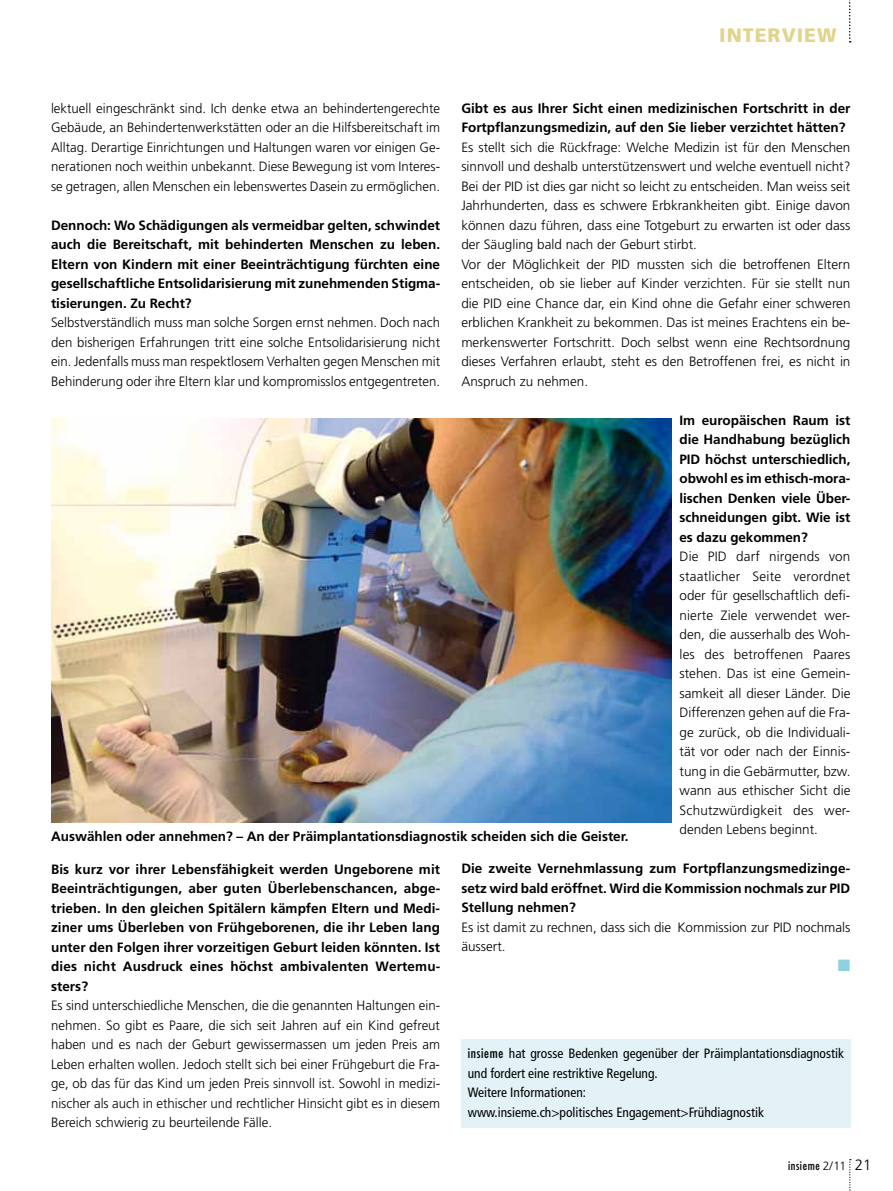
<style>
.page{position:relative;width:893px;height:1191px;background:#fff}
.page>*{position:absolute;margin:0;border:0;box-sizing:border-box;transform-origin:0 0}
.t1{font:900 19.5px "Frutiger";letter-spacing:.05em;color:#e1d48d}
.t2{font:16.5px "Zapf Dingbats ITC";color:#90d1df}
.t3{font:300 13.5px/19.5px "Frutiger";color:#000;text-align:justify}
.t4{font:700 13.5px/19.5px "Frutiger";color:#000;text-align:justify}
.t5{font:condensed 13.5px/19.5px "Frutiger";color:#000}
.t6{font:condensed 12px "Futura";letter-spacing:.05em;color:#000}
.s1{font-family:"Futura"}
.s2{font-family:"Frutiger";font-weight:300;font-stretch:normal}
.s3{font-family:"Frutiger";font-weight:300;font-stretch:normal;font-size:15px}
</style>
<div class="page">
<div style="left:461px;top:1039px;width:389px;height:88px;background:#e2f2f6"></div>
<img style="left:51px;top:418px;width:620px;height:404px">
<svg style="left:849px;top:1159px;width:2px;height:32px"></svg>
<svg style="left:849px;top:0;width:2px;height:43px"></svg>
<h1 class="t1" style="left:719px;top:24px;width:119px">INTERVIEW</h1>
<p class="t4" style="left:461px;top:98px;width:391px">Gibt es aus Ihrer Sicht einen medizinischen Fortschritt in der<br>Fortpflanzungsmedizin, auf den Sie lieber verzichtet hätten?</p>
<p class="t3" style="left:461px;top:137px;width:391px;text-align:left">Es stellt sich die Rückfrage: Welche Medizin ist für den Menschen sinnvoll und deshalb unterstützenswert und welche eventuell nicht?<br>Bei der PID ist dies gar nicht so leicht zu entscheiden. Man weiss seit Jahrhunderten, dass es schwere Erbkrankheiten gibt. Einige davon können dazu führen, dass eine Totgeburt zu erwarten ist oder dass der Säugling bald nach der Geburt stirbt.<br>Vor der Möglichkeit der PID mussten sich die betroffenen Eltern entscheiden, ob sie lieber auf Kinder verzichten. Für sie stellt nun die PID eine Chance dar, ein Kind ohne die Gefahr einer schweren erblichen Krankheit zu bekommen. Das ist meines Erachtens ein be&shy;merkenswerter Fortschritt. Doch selbst wenn eine Rechtsordnung dieses Verfahren erlaubt, steht es den Betroffenen frei, es nicht in Anspruch zu nehmen.</p>
<p class="t4" style="left:679px;top:410px;width:172px">Im europäischen Raum ist die Handhabung bezüglich PID höchst unterschiedlich, obwohl es im ethisch-mora&shy;lischen Denken viele Über&shy;schneidungen gibt. Wie ist es dazu gekommen?</p>
<p class="t3" style="left:679px;top:547px;width:172px">Die PID darf nirgends von staatlicher Seite verordnet oder für gesellschaftlich defi&shy;nierte Ziele verwendet wer&shy;den, die ausserhalb des Woh&shy;les des betroffenen Paares stehen. Das ist eine Gemein&shy;samkeit all dieser Länder. Die Differenzen gehen auf die Fra&shy;ge zurück, ob die Individuali&shy;tät vor oder nach der Einnis&shy;tung in die Gebärmutter, bzw. wann aus ethischer Sicht die Schutzwürdigkeit des wer&shy;denden Lebens beginnt.</p>
<p class="t4" style="left:461px;top:858px;width:391px">Die zweite Vernehmlassung zum Fortpflanzungsmedizinge&shy;setz wird bald eröffnet. Wird die Kommission nochmals zur PID Stellung nehmen?</p>
<p class="t3" style="left:461px;top:917px;width:391px">Es ist damit zu rechnen, dass sich die Kommission zur PID nochmals äussert.</p>
<p class="t2" style="left:838px;top:957px;width:14px">■</p>
<p class="t3" style="left:51px;top:98px;width:391px">lektuell eingeschränkt sind. Ich denke etwa an behindertengerechte Gebäude, an Behindertenwerkstätten oder an die Hilfsbereitschaft im Alltag. Derartige Einrichtungen und Haltungen waren vor einigen Ge&shy;nerationen noch weithin unbekannt. Diese Bewegung ist vom Interes&shy;se getragen, allen Menschen ein lebenswertes Dasein zu ermöglichen.</p>
<p class="t4" style="left:51px;top:215px;width:391px">Dennoch: Wo Schädigungen als vermeidbar gelten, schwindet auch die Bereitschaft, mit behinderten Menschen zu leben.<br>Eltern von Kindern mit einer Beeinträchtigung fürchten eine gesellschaftliche Entsolidarisierung mit zunehmenden Stigma&shy;tisierungen. Zu Recht?</p>
<p class="t3" style="left:51px;top:313px;width:391px">Selbstverständlich muss man solche Sorgen ernst nehmen. Doch nach den bisherigen Erfahrungen tritt eine solche Entsolidarisierung nicht ein. Jedenfalls muss man respektlosem Verhalten gegen Menschen mit Behinderung oder ihre Eltern klar und kompromisslos entgegentreten.</p>
<p class="t4" style="left:51px;top:826px;width:579px">Auswählen oder annehmen? – An der Präimplantationsdiagnostik scheiden sich die Geister.</p>
<p class="t4" style="left:51px;top:859px;width:391px">Bis kurz vor ihrer Lebensfähigkeit werden Ungeborene mit Beeinträchtigungen, aber guten Überlebenschancen, abge&shy;trieben. In den gleichen Spitälern kämpfen Eltern und Medi&shy;ziner ums Überleben von Frühgeborenen, die ihr Leben lang unter den Folgen ihrer vorzeitigen Geburt leiden könnten. Ist dies nicht Ausdruck eines höchst ambivalenten Wertemu&shy;sters?</p>
<p class="t3" style="left:51px;top:995px;width:391px">Es sind unterschiedliche Menschen, die die genannten Haltungen ein&shy;nehmen. So gibt es Paare, die sich seit Jahren auf ein Kind gefreut haben und es nach der Geburt gewissermassen um jeden Preis am Leben erhalten wollen. Jedoch stellt sich bei einer Frühgeburt die Fra&shy;ge, ob das für das Kind um jeden Preis sinnvoll ist. Sowohl in medizi&shy;nischer als auch in ethischer und rechtlicher Hinsicht gibt es in diesem Bereich schwierig zu beurteilende Fälle.</p>
<p class="t5" style="left:468px;top:1043px;width:378px"><span class="s1">insieme</span> hat grosse Bedenken gegenüber der Präimplantationsdiagnostik und fordert eine restriktive Regelung.<br>Weitere Informationen:<br>www.insieme.ch&gt;politisches Engagement&gt;Frühdiagnostik</p>
<p class="t6" style="left:788px;top:1157px;width:85px">insieme <span class="s2">2/11</span> <span class="s3">21</span></p>
</div>
